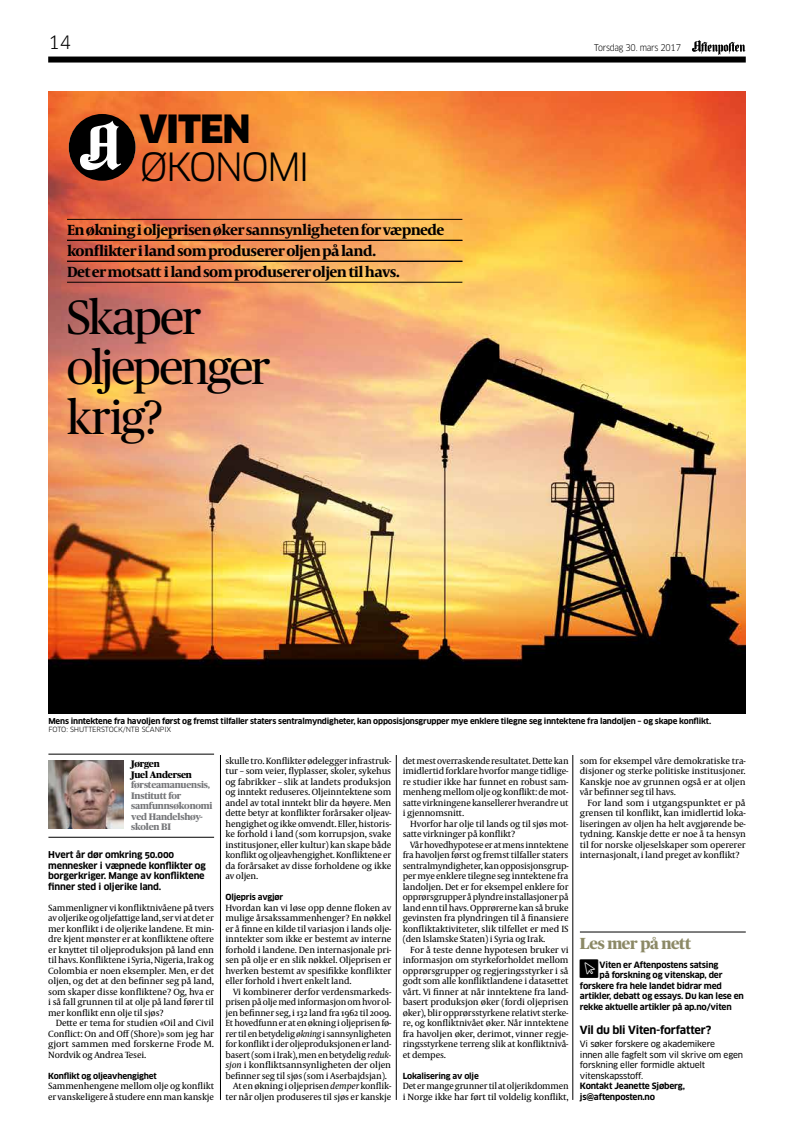
<style>
.page{position:relative;width:794px;height:1134px;background:#fff}
.page>*{position:absolute;margin:0;border:0;box-sizing:border-box;transform-origin:0 0}
.t1{font:48px/50px "Publico Headline";letter-spacing:-.045em;color:#000}
.t2{font:38px "Clan OT";letter-spacing:-.06em;color:#000}
.t3{font:900 38px "Clan OT";letter-spacing:-.025em;color:#000}
.t4{font:24.9px "M Pi";color:#000}
.t5{font:18px "Clan OT";color:#000}
.t6{font:800 16px "Publico Headline";letter-spacing:-.03em;color:#8c8966}
.t7{font:700 15px/21px "Capitolium News 2";letter-spacing:-.04em;color:#000}
.t8{font:700 11px "Clan OT";letter-spacing:-.025em;color:#000}
.t9{font:800 9.5px/10.5px "Publico Headline";letter-spacing:-.02em;color:#77787b}
.t10{font:800 9.5px/10.5px "Publico Headline";letter-spacing:-.02em;color:#000}
.t11{font:9.2px/10.5px "Capitolium News 2";letter-spacing:-.015em;color:#000;text-align:justify}
.t12{font:700 9.2px/10.5px "Clan OT";letter-spacing:-.015em;color:#000}
.t13{font:9px "Clan OT Narr";letter-spacing:-.03em;color:#000}
.t14{font:700 8.5px/10.5px "Clan OT";letter-spacing:-.02em;color:#000}
.t15{font:8.5px/10.5px "Clan OT News";letter-spacing:-.02em;color:#000}
.t16{font:700 8.2px "Clan OT";letter-spacing:-.02em;color:#000}
.t17{font:700 8px "Clan OT";letter-spacing:-.02em;color:#000}
.t18{font:7px "Clan OT";letter-spacing:-.01em;color:#000}
.s1{font-style:italic}
</style>
<div class="page">
<svg style="left:692px;top:40px;width:53px;height:15px"></svg>
<div style="left:48px;top:57px;width:698px;height:6px;background:#000"></div>
<img style="left:48px;top:91px;width:698px;height:623px">
<hr style="left:67px;top:219px;width:395px;height:1px;background:#000">
<hr style="left:67px;top:240px;width:395px;height:1px;background:#000">
<hr style="left:67px;top:261px;width:395px;height:1px;background:#000">
<hr style="left:67px;top:282px;width:395px;height:1px;background:#000">
<hr style="left:220px;top:755px;width:1px;height:345px;background:#000">
<hr style="left:396px;top:755px;width:1px;height:345px;background:#000">
<hr style="left:572px;top:755px;width:1px;height:345px;background:#000">
<hr style="left:48px;top:754px;width:166px;height:1px;background:#000">
<img style="left:48px;top:760px;width:76px;height:68px">
<hr style="left:48px;top:837px;width:166px;height:1px;background:#000">
<hr style="left:580px;top:932px;width:166px;height:1px;background:#000">
<svg style="left:69px;top:114px;width:66px;height:67px"></svg>
<h3 class="t5" style="left:48px;top:32px;width:25px">14</h3>
<p class="t13" style="left:594px;top:42px;width:88px">torsdag 30. mars 2017</p>
<h2 class="t3" style="left:140px;top:106px;width:112px">VITEN</h2>
<h2 class="t2" style="left:140px;top:144px;width:172px">ØKONOMI</h2>
<h3 class="t7" style="left:67px;top:218px;width:379px">En økning i oljeprisen øker sannsynligheten for væpnede konflikter i land som produserer oljen på land.<br>Det er motsatt i land som produserer oljen til havs.</h3>
<h1 class="t1" style="left:67px;top:290px;width:205px">Skaper oljepenger krig?</h1>
<p class="t17" style="left:48px;top:717px;width:664px">Mens inntektene fra havoljen først og fremst tilfaller staters sentralmyndigheter, kan opposisjonsgrupper mye enklere tilegne seg inntektene fra landoljen – og skape konflikt.</p>
<p class="t18" style="left:48px;top:726px;width:124px">FOTO: SHUTTERSTOCK/NTB SCAN PIX</p>
<p class="t10" style="left:131px;top:758px;width:62px">Jørgen<br>Juel Andersen</p>
<p class="t9" style="left:131px;top:779px;width:83px">førsteamanuensis,<br>Institutt for samfunnsøkonomi ved Handelshøy&shy;skolen BI</p>
<p class="t11" style="left:225px;top:755px;width:167px">skulle tro. Konflikter ødelegger infrastruk&shy;tur – som veier, flyplasser, skoler, sykehus og fabrikker – slik at landets produksjon og inntekt reduseres. Oljeinntektene som andel av total inntekt blir da høyere. Men dette betyr at konflikter forårsaker oljeav&shy;hengighet og ikke omvendt. Eller, historis&shy;ke forhold i land (som korrupsjon, svake institusjoner, eller kultur) kan skape både konflikt og oljeavhengighet. Konfliktene er da forårsaket av disse forholdene og ikke av oljen.</p>
<p class="t16" style="left:225px;top:893px;width:59px">Oljepris avgjør</p>
<p class="t11" style="left:225px;top:902px;width:167px">Hvordan kan vi løse opp denne floken av mulige årsakssammenhenger? En nøkkel er å finne en kilde til variasjon i lands olje&shy;inntekter som ikke er bestemt av interne forhold i landene. Den internasjonale pri&shy;sen på olje er en slik nøkkel. Oljeprisen er hverken bestemt av spesifikke konflikter eller forhold i hvert enkelt land.</p>
<p class="t11" style="left:233px;top:986px;width:160px">Vi kombinerer derfor verdensmarkeds-</p>
<p class="t11" style="left:225px;top:997px;width:167px">prisen på olje med informasjon om hvor ol-</p>
<p class="t11" style="left:225px;top:1007px;width:167px">jen befinner seg, i 132 land fra 1962 til 2009.</p>
<p class="t11" style="left:225px;top:1018px;width:167px">Et hovedfunn er at en økning i oljeprisen fø-</p>
<p class="t11" style="left:225px;top:1028px;width:167px">rer til en betydelig <span class="s1">økning</span> i sannsynligheten</p>
<p class="t11" style="left:225px;top:1039px;width:167px">for konflikt i der oljeproduksjonen er land-</p>
<p class="t11" style="left:225px;top:1049px;width:167px">basert (som i Irak), men en betydelig <span class="s1">reduk-</span></p>
<p class="t11" style="left:225px;top:1060px;width:167px"><span class="s1">sjon</span> i konfliktsannsynligheten der oljen</p>
<p class="t11" style="left:225px;top:1070px;width:163px">befinner seg til sjøs (som i Aserbajdsjan).</p>
<p class="t11" style="left:233px;top:1081px;width:160px">At en økning i oljeprisen <span class="s1">demper</span> konflik-</p>
<p class="t11" style="left:225px;top:1091px;width:167px">ter når oljen produseres til sjøs er kanskje</p>
<p class="t11" style="left:403px;top:755px;width:167px">det mest overraskende resultatet. Dette kan imidlertid forklare hvorfor mange tidlige&shy;re studier ikke har funnet en robust sam&shy;menheng mellom olje og konflikt: de mot&shy;satte virkningene kansellerer hverandre ut i gjennomsnitt.</p>
<p class="t11" style="left:403px;top:818px;width:167px;text-indent:8px">Hvorfor har olje til lands og til sjøs mot&shy;satte virkninger på konflikt?</p>
<p class="t11" style="left:403px;top:839px;width:167px;text-indent:8px">Vår hovedhypotese er at mens inntektene fra havoljen først og fremst tilfaller staters sentralmyndigheter, kan opposisjonsgrup&shy;per mye enklere tilegne seg inntektene fra landoljen. Det er for eksempel enklere for opprørsgrupper å plyndre installasjoner på land enn til havs. Opprørerne kan så bruke gevinsten fra plyndringen til å finansiere konfliktaktiviteter, slik tilfellet er med IS (den Islamske Staten) i Syria og Irak.</p>
<p class="t11" style="left:403px;top:944px;width:167px;text-indent:8px">For å teste denne hypotesen bruker vi informasjon om styrkeforholdet mellom opprørsgrupper og regjeringsstyrker i så godt som alle konfliktlandene i datasettet vårt. Vi finner at når inntektene fra land&shy;basert produksjon øker (fordi oljeprisen øker), blir opprørsstyrkene relativt sterke&shy;re, og konfliktnivået øker. Når inntektene fra havoljen øker, derimot, vinner regje&shy;ringsstyrkene terreng slik at konfliktnivå&shy;et dempes.</p>
<p class="t16" style="left:403px;top:1071px;width:78px">Lokalisering av olje</p>
<p class="t11" style="left:403px;top:1081px;width:167px">Det er mange grunner til at oljerikdommen i Norge ikke har ført til voldelig konflikt,</p>
<p class="t11" style="left:580px;top:755px;width:167px">som for eksempel våre demokratiske tra&shy;disjoner og sterke politiske institusjoner.<br>Kanskje noe av grunnen også er at oljen vår befinner seg til havs.</p>
<p class="t11" style="left:580px;top:797px;width:167px;text-indent:8px">For land som i utgangspunktet er på grensen til konflikt, kan imidlertid loka&shy;liseringen av oljen ha helt avgjørende be&shy;tydning. Kanskje dette er noe å ta hensyn til for norske oljeselskaper som opererer internasjonalt, i land preget av konflikt?</p>
<p class="t12" style="left:48px;top:850px;width:159px">Hvert år dør omkring 50.000 mennesker i væpnede konflikter og borgerkriger. Mange av konfliktene finner sted i oljerike land.</p>
<p class="t11" style="left:48px;top:902px;width:167px">Sammenligner vi konfliktnivåene på tvers av oljerike og oljefattige land, ser vi at det er mer konflikt i de oljerike landene. Et min&shy;dre kjent mønster er at konfliktene oftere er knyttet til oljeproduksjon på land enn til havs. Konfliktene i Syria, Nigeria, Irak og Colombia er noen eksempler. Men, er det oljen, og det at den befinner seg på land, som skaper disse konfliktene? Og, hva er i så fall grunnen til at olje på land fører til mer konflikt enn olje til sjøs?</p>
<p class="t11" style="left:48px;top:1018px;width:167px;text-indent:8px">Dette er tema for studien «Oil and Civil Conflict: On and Off (Shore)» som jeg har gjort sammen med forskerne Frode M.<br>Nordvik og Andrea Tesei.</p>
<p class="t16" style="left:48px;top:1071px;width:110px">Konflikt og oljeavhengighet</p>
<p class="t11" style="left:48px;top:1081px;width:167px">Sammenhengene mellom olje og konflikt er vanskeligere å studere enn man kanskje</p>
<h3 class="t6" style="left:580px;top:932px;width:113px">Les mer på nett</h3>
<h3 class="t4" style="left:578px;top:957px;width:23px">p</h3>
<p class="t14" style="left:599px;top:959px;width:120px">Viten er Aftenpostens satsing</p>
<p class="t14" style="left:599px;top:970px;width:125px">på forskning og vitenskap, der</p>
<p class="t14" style="left:580px;top:980px;width:144px">forskere fra hele landet bidrar med</p>
<p class="t14" style="left:580px;top:991px;width:165px">artikler, debatt og essays. Du kan lese en</p>
<p class="t14" style="left:580px;top:1001px;width:153px">rekke aktuelle artikler på ap.no/viten</p>
<p class="t8" style="left:580px;top:1024px;width:133px">Vil du bli Viten-forfatter?</p>
<p class="t15" style="left:580px;top:1039px;width:165px">Vi søker forskere og akademikere<br>innen alle fagfelt som vil skrive om egen forskning eller formidle aktuelt vitenskapsstoff.</p>
<p class="t14" style="left:580px;top:1081px;width:107px">Kontakt Jeanette Sjøberg, js@aftenposten.no</p>
</div>
